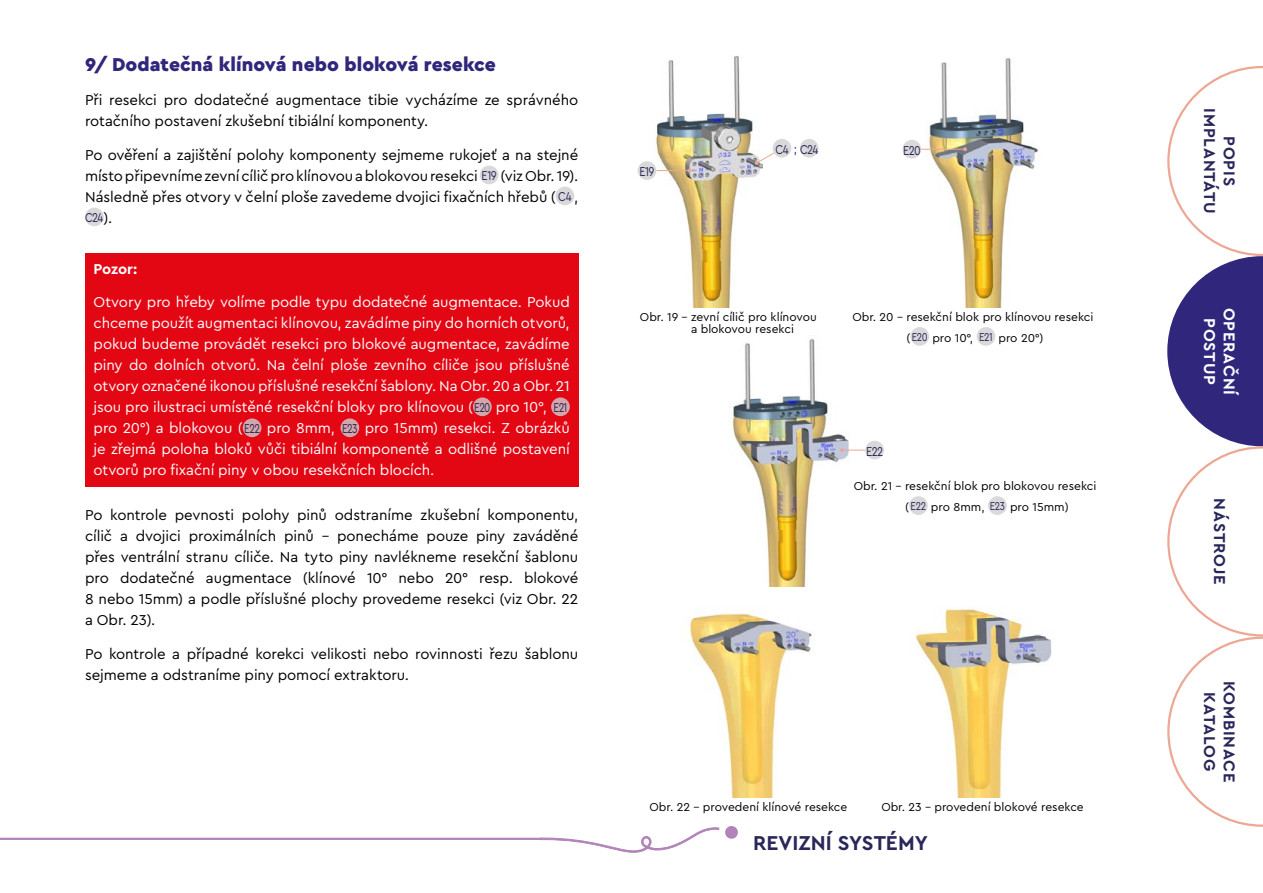
<style>
.page{position:relative;width:1263px;height:893px;background:#fff}
.page>*{position:absolute;margin:0;border:0;box-sizing:border-box;transform-origin:0 0}
.t1{font:700 21px "Cera Pro";color:#292659}
.t2{font:900 19.5px "Cera Pro";color:#30277c}
.t3{font:700 16.5px/19.5px "Cera Pro";letter-spacing:.05em;color:#292659;text-align:center}
.t4{font:700 16.5px/19.5px "Cera Pro";letter-spacing:.05em;color:#fff;text-align:center}
.t5{font:15px/21px "Cera Pro";letter-spacing:-.005em;color:#000}
.t6{font:15px/21px "Cera Pro";letter-spacing:-.005em;color:#fff}
.t7{font:700 15px "Cera Pro";letter-spacing:-.005em;color:#fff}
.t8{font:13.5px "Cera Pro";letter-spacing:-.065em;color:#292659;scale:.8 1}
.t9{font:12px/21px "Cera Pro";color:#000}
.s1{font-size:13.5px;color:#292659}
.s2{font-size:15px;color:#000}
.s3{font-size:12px;color:#30277c}
.s4{color:#292659}
</style>
<div class="page">
<hr style="left:0;top:838px;width:542px;height:2px;background:#b283b9">
<svg style="left:540px;top:826px;width:198px;height:27px"></svg>
<svg style="left:1167px;top:66px;width:96px;height:761px"></svg>
<img style="left:689px;top:613px;width:123px;height:184px">
<img style="left:654px;top:56px;width:108px;height:251px">
<hr style="left:656px;top:170px;width:33px;height:1px;background:#eda795">
<div style="left:638px;top:161px;width:18px;height:19px;background:#d9d9d9;border-radius:50%"></div>
<svg style="left:754px;top:152px;width:20px;height:13px"></svg>
<div style="left:800px;top:139px;width:18px;height:19px;background:#d9d9d9;border-radius:50%"></div>
<div style="left:773px;top:139px;width:18px;height:19px;background:#d9d9d9;border-radius:50%"></div>
<img style="left:910px;top:606px;width:142px;height:191px">
<img style="left:926px;top:58px;width:112px;height:249px">
<hr style="left:921px;top:149px;width:44px;height:1px;background:#eda795">
<svg style="left:963px;top:147px;width:4px;height:4px"></svg>
<div style="left:902px;top:140px;width:19px;height:19px;background:#d9d9d9;border-radius:50%"></div>
<img style="left:731px;top:339px;width:118px;height:247px">
<svg style="left:840px;top:448px;width:25px;height:4px"></svg>
<div style="left:865px;top:441px;width:19px;height:18px;background:#d9d9d9;border-radius:50%"></div>
<div style="left:480px;top:166px;width:18px;height:18px;background:#d9d9d9;border-radius:50%"></div>
<div style="left:556px;top:187px;width:18px;height:18px;background:#d9d9d9;border-radius:50%"></div>
<div style="left:85px;top:208px;width:19px;height:18px;background:#d9d9d9;border-radius:50%"></div>
<div style="left:85px;top:253px;width:493px;height:234px;background:#e30613"></div>
<svg style="left:473px;top:397px;width:19px;height:19px"></svg>
<svg style="left:551px;top:397px;width:19px;height:19px"></svg>
<div style="left:243px;top:418px;width:18px;height:19px;background:#d3a7aa;border-radius:50%"></div>
<svg style="left:340px;top:418px;width:19px;height:19px"></svg>
<div style="left:910px;top:327px;width:19px;height:19px;background:#d9d9d9;border-radius:50%"></div>
<div style="left:976px;top:327px;width:19px;height:19px;background:#d9d9d9;border-radius:50%"></div>
<div style="left:909px;top:496px;width:19px;height:19px;background:#d9d9d9;border-radius:50%"></div>
<div style="left:988px;top:496px;width:19px;height:19px;background:#d9d9d9;border-radius:50%"></div>
<h2 class="t2" style="left:85px;top:52px;width:412px">9/ Dodatečná klínová nebo bloková resekce</h2>
<p class="t5" style="left:85px;top:89px;width:495px">Při resekci pro dodatečné augmentace tibie vycházíme ze správného rotačního postavení zkušební tibiální komponenty.</p>
<p class="t5" style="left:85px;top:143px;width:495px;text-align:justify">Po ověření a zajištění polohy komponenty sejmeme rukojeť a na stejné místo připevníme zevní cílič pro klínovou a blokovou resekci <span class="s1">E19</span> (viz Obr. 19).<br>Následně přes otvory v čelní ploše zavedeme dvojici fixačních hřebů ( <span class="s1">C4</span> ,</p>
<p class="t8" style="left:85px;top:209px;width:35px">C24<span class="s2">).</span></p>
<p class="t7" style="left:94px;top:259px;width:45px">Pozor:</p>
<p class="t6" style="left:94px;top:291px;width:478px">Otvory pro hřeby volíme podle typu dodatečné augmentace. Pokud chceme použít augmentaci klínovou, zavádíme piny do horních otvorů, pokud budeme provádět resekci pro blokové augmentace, zavádíme piny do dolních otvorů. Na čelní ploše zevního cíliče jsou příslušné otvory označené ikonou příslušné resekční šablony. Na Obr. 20 a Obr. 21 jsou pro ilustraci umístěné resekční bloky pro klínovou (<span class="s1">E20</span> pro 10°, <span class="s1">E21 </span>pro 20°) a blokovou (<span class="s1">E22</span> pro 8mm, <span class="s1">E23</span> pro 15mm) resekci. Z obrázků je zřejmá poloha bloků vůči tibiální komponentě a odlišné postavení otvorů pro fixační piny v obou resekčních blocích.</p>
<p class="t5" style="left:85px;top:504px;width:495px;text-align:justify">Po kontrole pevnosti polohy pinů odstraníme zkušební komponentu, cílič a dvojici proximálních pinů - ponecháme pouze piny zaváděné přes ventrální stranu cíliče. Na tyto piny navlékneme resekční šablonu pro dodatečné augmentace (klínové 10° nebo 20° resp. blokové 8 nebo 15mm) a podle příslušné plochy provedeme resekci (viz Obr. 22 a Obr. 23).</p>
<p class="t5" style="left:85px;top:643px;width:495px">Po kontrole a případné korekci velikosti nebo rovinnosti řezu šablonu sejmeme a odstraníme piny pomocí extraktoru.</p>
<p class="t8" style="left:639px;top:163px;width:20px">E19</p>
<p class="t8" style="left:775px;top:140px;width:55px">C4 <span class="s3">;</span> C24</p>
<p class="t8" style="left:903px;top:141px;width:23px">E20</p>
<p class="t9" style="left:691px;top:310px;width:127px;line-height:12px;text-indent:-51px">Obr. 19 – zevní cílič pro klínovou a blokovou resekci</p>
<p class="t9" style="left:852px;top:306px;width:242px;text-align:center">Obr. 20 – resekční blok pro klínovou resekci (<span class="s4">E20</span> pro 10°, <span class="s4">E21</span> pro 20°)</p>
<p class="t8" style="left:866px;top:442px;width:23px">E22</p>
<p class="t9" style="left:905px;top:475px;width:193px;text-indent:-51px">Obr. 21 – resekční blok pro blokovou resekci ( <span class="s4">E22</span> pro 8mm, <span class="s4">E23</span> pro 15mm)</p>
<p class="t9" style="left:649px;top:796px;width:199px">Obr. 22 – provedení klínové resekce</p>
<p class="t9" style="left:881px;top:796px;width:204px">Obr. 23 – provedení blokové resekce</p>
<h1 class="t1" style="left:753px;top:829px;width:176px">REVIZNÍ SYSTÉMY</h1>
<p class="t3" style="left:1240px;top:108px;width:107px;rotate:90deg">POPIS<br>IMPLANTÁTU</p>
<p class="t4" style="left:1240px;top:307px;width:90px;rotate:90deg">OPERAČNÍ<br>POSTUP</p>
<p class="t3" style="left:1230px;top:498px;width:87px;rotate:90deg">NÁSTROJE</p>
<p class="t3" style="left:1240px;top:681px;width:103px;rotate:90deg">KOMBINACE<br>KATALOG</p>
</div>
